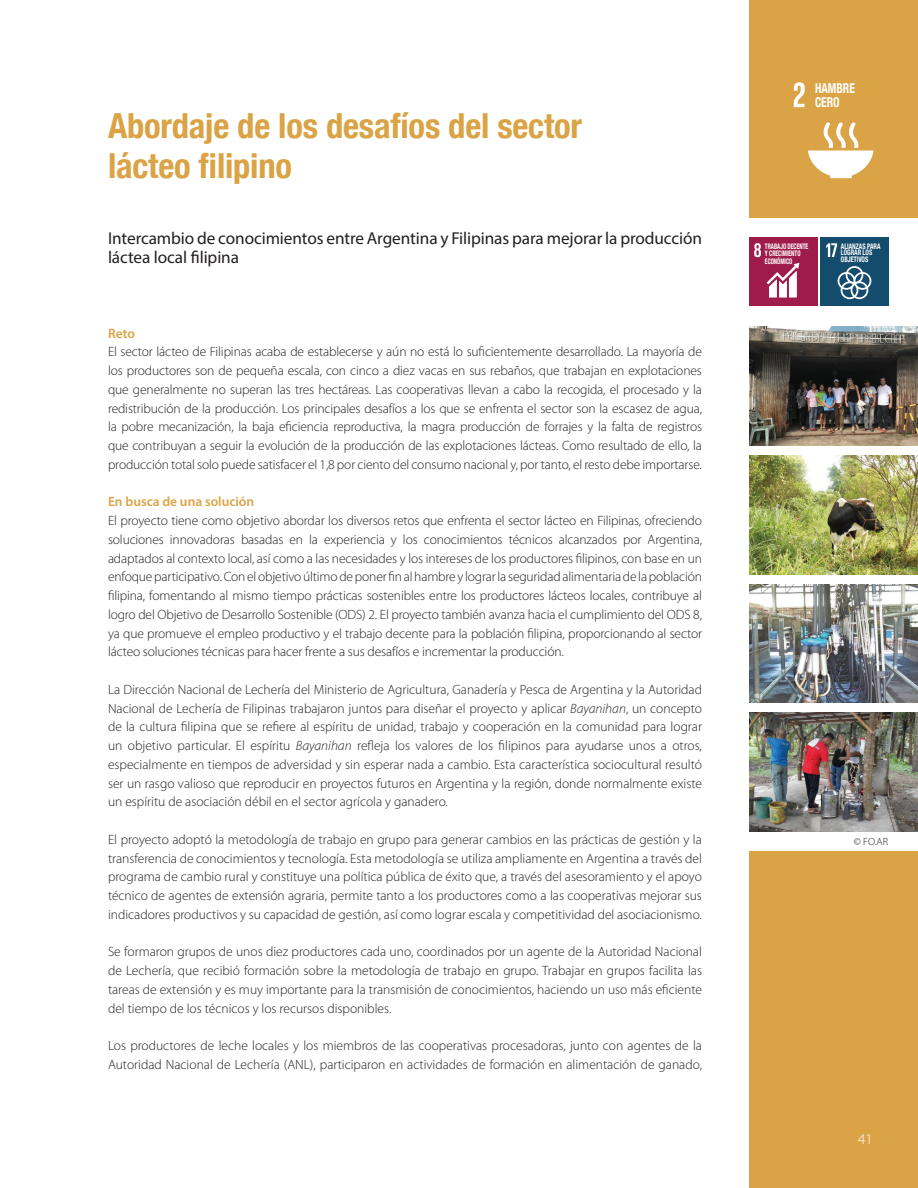
<style>
.page{position:relative;width:918px;height:1188px;background:#fff}
.page>*{position:absolute;margin:0;border:0;box-sizing:border-box;transform-origin:0 0}
.t1{font:700 condensed 34.5px/40.5px "Helvetica Neue";letter-spacing:-.005em;color:#daa345}
.Sub_header{font:17.25px/18.8px "Myriad Pro";letter-spacing:-.005em;color:#231f20}
.t2{font:300 15px "Myriad Pro";color:#fff}
.t3{font:700 condensed 13.65px/14.9px "Helvetica Neue";color:#fff;scale:.85 1}
.Body{font:300 13.5px/18.8px "Myriad Pro";color:#231f20;text-align:justify}
.Sub_body{font:600 13.5px "Myriad Pro";color:#daa345}
.Photo_credit{font:300 10.5px "Myriad Pro";color:#231f20}
.Normal__Web{font:700 condensed 7.65px/7.6px "Helvetica Neue";color:#fff;scale:.75 1}
.Normal__Web-2{font:700 condensed 7.65px/6.9px "Helvetica Neue";color:#fff;scale:.82 1}
.s1{font-style:italic}
</style>
<div class="page">
<div style="left:749px;top:0;width:169px;height:218px;background:#daa345"></div>
<svg style="left:794px;top:82px;width:11px;height:25px"></svg>
<svg style="left:808px;top:122px;width:65px;height:56px"></svg>
<div style="left:749px;top:851px;width:169px;height:337px;background:#daa345"></div>
<img style="left:749px;top:327px;width:169px;height:119px">
<img style="left:749px;top:455px;width:169px;height:119px">
<img style="left:749px;top:584px;width:169px;height:119px">
<img style="left:749px;top:713px;width:169px;height:119px">
<div style="left:749px;top:238px;width:68px;height:68px;background:#9f1b49"></div>
<svg style="left:754px;top:243px;width:7px;height:14px"></svg>
<svg style="left:767px;top:263px;width:32px;height:35px"></svg>
<div style="left:820px;top:238px;width:68px;height:68px;background:#134c6c"></div>
<svg style="left:826px;top:243px;width:11px;height:14px"></svg>
<svg style="left:838px;top:266px;width:33px;height:33px"></svg>
<p class="t1" style="left:108px;top:105px;width:476px">Abordaje de los desafíos del sector lácteo filipino</p>
<p class="Sub_header" style="left:108px;top:228px;width:595px">Intercambio de conocimientos entre Argentina y Filipinas para mejorar la producción láctea local filipina</p>
<p class="Sub_body" style="left:108px;top:324px;width:28px">Reto</p>
<p class="Body" style="left:108px;top:343px;width:596px">El sector lácteo de Filipinas acaba de establecerse y aún no está lo suficientemente desarrollado. La mayoría de los productores son de pequeña escala, con cinco a diez vacas en sus rebaños, que trabajan en explotaciones que generalmente no superan las tres hectáreas. Las cooperativas llevan a cabo la recogida, el procesado y la redistribución de la producción. Los principales desafíos a los que se enfrenta el sector son la escasez de agua, la pobre mecanización, la baja eficiencia reproductiva, la magra producción de forrajes y la falta de registros que contribuyan a seguir la evolución de la producción de las explotaciones lácteas. Como resultado de ello, la producción total solo puede satisfacer el 1,8 por ciento del consumo nacional y, por tanto, el resto debe importarse.</p>
<p class="Sub_body" style="left:108px;top:493px;width:148px">En busca de una solución</p>
<p class="Body" style="left:108px;top:511px;width:596px">El proyecto tiene como objetivo abordar los diversos retos que enfrenta el sector lácteo en Filipinas, ofreciendo soluciones innovadoras basadas en la experiencia y los conocimientos técnicos alcanzados por Argentina, adaptados al contexto local, así como a las necesidades y los intereses de los productores filipinos, con base en un enfoque participativo. Con el objetivo último de poner fin al hambre y lograr la seguridad alimentaria de la población filipina, fomentando al mismo tiempo prácticas sostenibles entre los productores lácteos locales, contribuye al logro del Objetivo de Desarrollo Sostenible (ODS) 2. El proyecto también avanza hacia el cumplimiento del ODS 8, ya que promueve el empleo productivo y el trabajo decente para la población filipina, proporcionando al sector lácteo soluciones técnicas para hacer frente a sus desafíos e incrementar la producción.</p>
<p class="Body" style="left:108px;top:680px;width:596px">La Dirección Nacional de Lechería del Ministerio de Agricultura, Ganadería y Pesca de Argentina y la Autoridad Nacional de Lechería de Filipinas trabajaron juntos para diseñar el proyecto y aplicar <span class="s1">Bayanihan</span>, un concepto de la cultura filipina que se refiere al espíritu de unidad, trabajo y cooperación en la comunidad para lograr un objetivo particular. El espíritu <span class="s1">Bayanihan</span> refleja los valores de los filipinos para ayudarse unos a otros, especialmente en tiempos de adversidad y sin esperar nada a cambio. Esta característica sociocultural resultó ser un rasgo valioso que reproducir en proyectos futuros en Argentina y la región, donde normalmente existe un espíritu de asociación débil en el sector agrícola y ganadero.</p>
<p class="Body" style="left:108px;top:830px;width:596px">El proyecto adoptó la metodología de trabajo en grupo para generar cambios en las prácticas de gestión y la transferencia de conocimientos y tecnología. Esta metodología se utiliza ampliamente en Argentina a través del programa de cambio rural y constituye una política pública de éxito que, a través del asesoramiento y el apoyo técnico de agentes de extensión agraria, permite tanto a los productores como a las cooperativas mejorar sus indicadores productivos y su capacidad de gestión, así como lograr escala y competitividad del asociacionismo.</p>
<p class="Body" style="left:108px;top:943px;width:596px">Se formaron grupos de unos diez productores cada uno, coordinados por un agente de la Autoridad Nacional de Lechería, que recibió formación sobre la metodología de trabajo en grupo. Trabajar en grupos facilita las tareas de extensión y es muy importante para la transmisión de conocimientos, haciendo un uso más eficiente del tiempo de los técnicos y los recursos disponibles.</p>
<p class="Body" style="left:108px;top:1036px;width:596px">Los productores de leche locales y los miembros de las cooperativas procesadoras, junto con agentes de la<br>Autoridad Nacional de Lechería (ANL), participaron en actividades de formación en alimentación de ganado,</p>
<p class="t3" style="left:815px;top:80px;width:48px">HAMBRE<br>CERO</p>
<p class="Normal__Web" style="left:765px;top:242px;width:59px">TRABAJO DECENTE<br>Y CRECIMIENTO<br>ECONÓMICO</p>
<p class="Normal__Web-2" style="left:841px;top:242px;width:50px">ALIANZAS PARA<br>LOGRAR LOS<br>OBJETIVOS</p>
<p class="Photo_credit" style="left:854px;top:836px;width:36px">© FO.AR</p>
<p class="t2" style="left:858px;top:1131px;width:16px">41</p>
</div>
